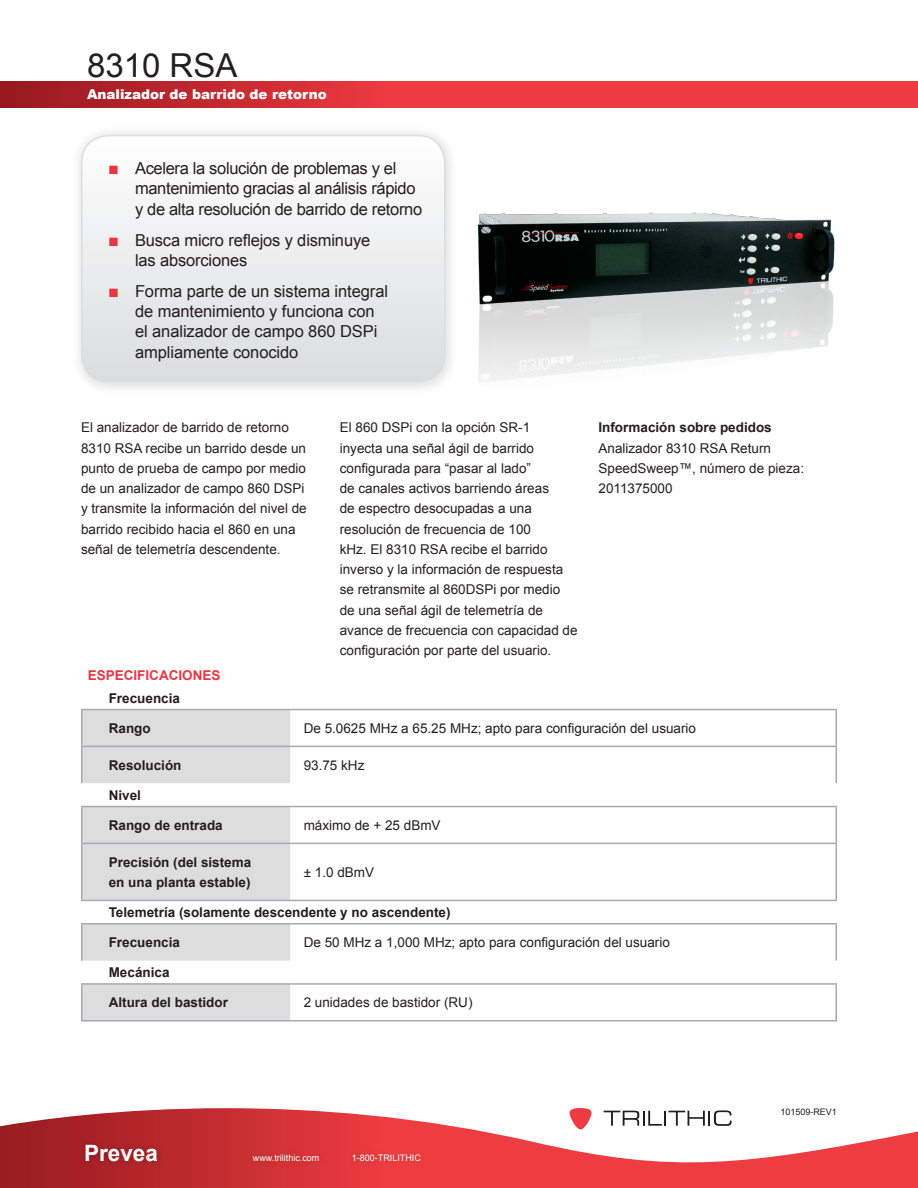
<style>
.page{position:relative;width:918px;height:1188px;background:#fff}
.page>*{position:absolute;margin:0;border:0;box-sizing:border-box;transform-origin:0 0}
.t1{font:33px "Arial";color:#231f20}
.t2{font:700 22.5px "Arial";color:#fff}
.Bullet_List_Front_Pa{font:16.5px/20.2px "Arial";letter-spacing:-.01em;color:#231f20}
.Body_Copy{font:13.5px/20.2px "Arial";color:#231f20}
.Table_-_Left_Column{font:700 13.5px/20.2px "Arial";color:#231f20}
.Table_-_Right_Column{font:13.5px "Arial";color:#231f20}
.Sub_Header{font:900 13.5px "Arial";color:#fff}
.Body_Copy-2{font:700 13.5px "Arial";color:#231f20}
.Body_Head{font:700 13.5px "Arial";color:#ea3641}
.t3{font:9px "Arial";color:#fff}
.Rev_Date{font:9px "Arial";color:#231f20}
.s1{font-size:18px;color:#ea3641}
</style>
<div class="page">
<svg style="left:0;top:1108px;width:918px;height:80px"></svg>
<img style="left:74px;top:1132px;width:94px;height:48px">
<img style="left:243px;top:1144px;width:188px;height:30px">
<svg style="left:0;top:81px;width:918px;height:27px;background:#da3239"></svg>
<svg style="left:604px;top:1110px;width:128px;height:16px"></svg>
<svg style="left:570px;top:1108px;width:22px;height:21px"></svg>
<svg style="left:82px;top:710px;width:208px;height:310px;fill:#ddddde"></svg>
<hr style="left:81px;top:709px;width:209px;height:1px;background:#a7aaac">
<hr style="left:81px;top:710px;width:1px;height:36px;background:#a7aaac">
<hr style="left:290px;top:709px;width:547px;height:1px;background:#a7aaac">
<hr style="left:836px;top:710px;width:1px;height:36px;background:#a7aaac">
<hr style="left:81px;top:746px;width:209px;height:1px;background:#a7aaac">
<hr style="left:81px;top:747px;width:1px;height:36px;background:#a7aaac">
<hr style="left:290px;top:746px;width:547px;height:1px;background:#a7aaac">
<hr style="left:836px;top:747px;width:1px;height:36px;background:#a7aaac">
<hr style="left:81px;top:806px;width:209px;height:1px;background:#a7aaac">
<hr style="left:81px;top:807px;width:1px;height:36px;background:#a7aaac">
<hr style="left:290px;top:806px;width:547px;height:1px;background:#a7aaac">
<hr style="left:836px;top:807px;width:1px;height:36px;background:#a7aaac">
<hr style="left:81px;top:843px;width:209px;height:1px;background:#a7aaac">
<hr style="left:81px;top:844px;width:1px;height:56px;background:#a7aaac">
<hr style="left:290px;top:843px;width:547px;height:1px;background:#a7aaac">
<hr style="left:836px;top:844px;width:1px;height:56px;background:#a7aaac">
<hr style="left:81px;top:900px;width:209px;height:1px;background:#a7aaac">
<hr style="left:290px;top:900px;width:547px;height:1px;background:#a7aaac">
<hr style="left:81px;top:923px;width:209px;height:2px;background:#a7aaac">
<hr style="left:81px;top:925px;width:1px;height:36px;background:#a7aaac">
<hr style="left:290px;top:923px;width:547px;height:2px;background:#a7aaac">
<hr style="left:836px;top:925px;width:1px;height:36px;background:#a7aaac">
<hr style="left:81px;top:983px;width:209px;height:2px;background:#a7aaac">
<hr style="left:81px;top:985px;width:1px;height:35px;background:#a7aaac">
<hr style="left:81px;top:1020px;width:209px;height:2px;background:#a7aaac">
<hr style="left:290px;top:983px;width:547px;height:2px;background:#a7aaac">
<hr style="left:836px;top:985px;width:1px;height:35px;background:#a7aaac">
<hr style="left:290px;top:1020px;width:547px;height:2px;background:#a7aaac">
<div style="left:70px;top:124px;width:388px;height:271px;background:#f8f8f8"></div>
<svg style="left:82px;top:136px;width:363px;height:246px"></svg>
<div style="left:81px;top:135px;width:365px;height:248px;border:2px solid #dcdddf;border-radius:27px"></div>
<img style="left:477px;top:212px;width:358px;height:170px">
<p class="t1" style="left:87px;top:43px;width:152px">8310 RSA</p>
<p class="Sub_Header" style="left:87px;top:84px;width:241px">Analizador de barrido de retorno</p>
<p class="Bullet_List_Front_Pa" style="left:135px;top:158px;width:289px;text-indent:-27px"><span class="s1">■</span> Acelera la solución de problemas y el mantenimiento gracias al análisis rápido y de alta resolución de barrido de retorno</p>
<p class="Bullet_List_Front_Pa" style="left:135px;top:230px;width:237px;text-indent:-27px"><span class="s1">■</span> Busca micro reflejos y disminuye las absorciones</p>
<p class="Bullet_List_Front_Pa" style="left:135px;top:281px;width:255px;text-indent:-27px"><span class="s1">■</span> Forma parte de un sistema integral de mantenimiento y funciona con el analizador de campo 860 DSPi ampliamente conocido</p>
<p class="Body_Copy" style="left:81px;top:418px;width:227px">El analizador de barrido de retorno 8310 RSA recibe un barrido desde un punto de prueba de campo por medio de un analizador de campo 860 DSPi y transmite la información del nivel de barrido recibido hacia el 860 en una señal de telemetría descendente.</p>
<p class="Body_Copy" style="left:340px;top:418px;width:239px">El 860 DSPi con la opción SR-1<br>inyecta una señal ágil de barrido configurada para “pasar al lado”<br>de canales activos barriendo áreas<br>de espectro desocupadas a una resolución de frecuencia de 100<br>kHz. El 8310 RSA recibe el barrido inverso y la información de respuesta se retransmite al 860DSPi por medio de una señal ágil de telemetría de avance de frecuencia con capacidad de configuración por parte del usuario.</p>
<p class="Body_Copy-2" style="left:598px;top:419px;width:175px">Información sobre pedidos</p>
<p class="Body_Copy" style="left:598px;top:438px;width:207px">Analizador 8310 RSA Return<br>SpeedSweep™, número de pieza:<br>2011375000</p>
<p class="Body_Head" style="left:88px;top:667px;width:134px">Especificaciones</p>
<p class="Table_-_Left_Column" style="left:109px;top:688px;width:73px">Frecuencia</p>
<p class="Table_-_Left_Column" style="left:109px;top:718px;width:43px">Rango</p>
<p class="Table_-_Right_Column" style="left:304px;top:719px;width:394px">De 5.0625 MHz a 65.25 MHz; apto para configuración del usuario</p>
<p class="Table_-_Left_Column" style="left:109px;top:755px;width:74px">Resolución</p>
<p class="Table_-_Right_Column" style="left:304px;top:756px;width:62px">93.75 kHz</p>
<p class="Table_-_Left_Column" style="left:109px;top:785px;width:34px">Nivel</p>
<p class="Table_-_Left_Column" style="left:109px;top:815px;width:116px">Rango de entrada</p>
<p class="Table_-_Right_Column" style="left:304px;top:816px;width:138px">máximo de + 25 dBmV</p>
<p class="Table_-_Left_Column" style="left:109px;top:852px;width:144px">Precisión (del sistema en una planta estable)</p>
<p class="Table_-_Right_Column" style="left:304px;top:863px;width:72px">± 1.0 dBmV</p>
<p class="Table_-_Left_Column" style="left:109px;top:903px;width:343px">Telemetría (solamente descendente y no ascendente)</p>
<p class="Table_-_Left_Column" style="left:109px;top:933px;width:73px">Frecuencia</p>
<p class="Table_-_Right_Column" style="left:304px;top:934px;width:368px">De 50 MHz a 1,000 MHz; apto para configuración del usuario</p>
<p class="Table_-_Left_Column" style="left:109px;top:963px;width:62px">Mecánica</p>
<p class="Table_-_Left_Column" style="left:109px;top:993px;width:121px">Altura del bastidor</p>
<p class="Table_-_Right_Column" style="left:304px;top:994px;width:170px">2 unidades de bastidor (RU)</p>
<p class="t2" style="left:84px;top:1139px;width:75px">Prevea</p>
<p class="t3" style="left:253px;top:1152px;width:68px">www.trilithic.com</p>
<p class="t3" style="left:352px;top:1152px;width:71px">1-800-TRILITHIC</p>
<p class="Rev_Date" style="left:780px;top:1106px;width:58px">101509-REV1</p>
</div>
